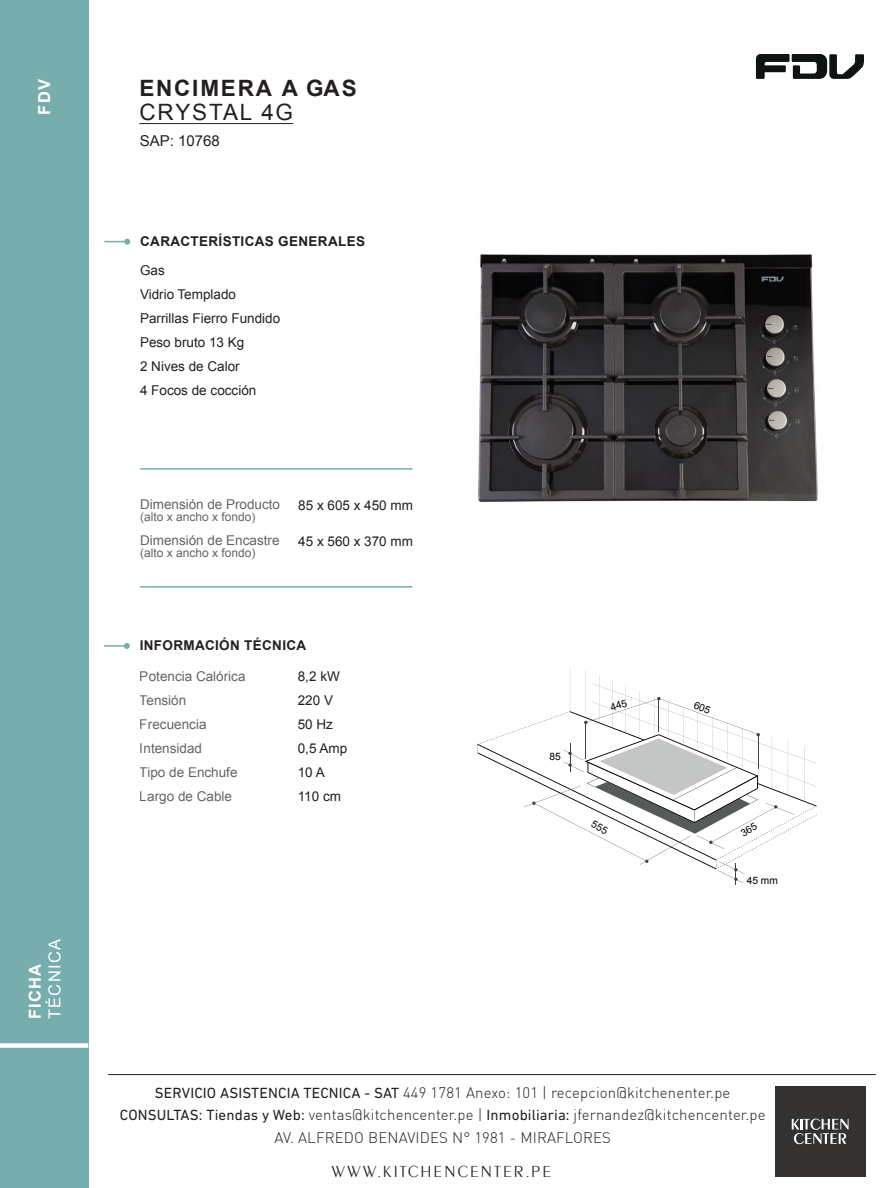
<style>
.page{position:relative;width:893px;height:1188px;background:#fff}
.page>*{position:absolute;margin:0;border:0;box-sizing:border-box;transform-origin:0 0}
.t1{font:700 22.5px/24px "Arial";letter-spacing:.08em;color:#231f20}
.t2{font:16.5px "Peignot D Ligh";letter-spacing:.15em;color:#231f20}
.t3{font:700 16.5px "Arial";letter-spacing:.08em;color:#fff}
.t4{font:16.5px "Arial";letter-spacing:.08em;color:#fff}
.t5{font:300 15px/21.5px "DIN";letter-spacing:.01em;color:#231f20;text-align:center}
.t6{font:15px "Arial";color:#231f20}
.t7{font:13.5px/24px "Arial";color:#231f20}
.t8{font:700 13.5px/28.7px "Arial";letter-spacing:.025em;color:#231f20}
.t9{font:12px "Arial";color:#231f20}
.t10{font:10.2px "Arial";color:#000001}
.s1{font-weight:400}
.s2{font-style:inherit}
.s3{font-family:"DIN Next LT Pro";font-weight:400}
</style>
<div class="page">
<div style="left:0;top:0;width:88px;height:1188px;background:#77adac"></div>
<div style="left:0;top:1043px;width:88px;height:5px;background:#fff"></div>
<svg style="left:756px;top:54px;width:108px;height:25px"></svg>
<svg style="left:105px;top:239px;width:25px;height:6px"></svg>
<hr style="left:140px;top:468px;width:272px;height:2px;background:#77adac">
<hr style="left:140px;top:586px;width:272px;height:2px;background:#77adac">
<hr style="left:104px;top:645px;width:23px;height:2px;background:#77adac">
<svg style="left:124px;top:643px;width:6px;height:6px"></svg>
<img style="left:478px;top:254px;width:340px;height:248px">
<hr style="left:108px;top:1074px;width:768px;height:1px;background:#231f20">
<div style="left:775px;top:1086px;width:91px;height:91px;background:#343230"></div>
<svg style="left:792px;top:1118px;width:57px;height:26px"></svg>
<hr style="left:139px;top:123px;width:154px;height:1px;background:#231f20">
<svg style="left:477px;top:666px;width:340px;height:219px"></svg>
<p class="t3" style="left:33px;top:115px;width:37px;rotate:-90deg">FDV</p>
<p class="t1" style="left:139px;top:76px;width:219px">ENCIMERA A GAS<br><span class="s1">CRYSTAL 4G</span></p>
<p class="t6" style="left:140px;top:131px;width:82px">SAP: 10<span class="s2">768</span></p>
<p class="t8" style="left:140px;top:227px;width:226px">CARACTERÍSTICAS GENERALES<br><span class="s1">Gas</span></p>
<p class="t7" style="left:140px;top:282px;width:142px">Vidrio Templado<br>Parrillas Fierro Fundido<br>Peso bruto 13 Kg<br>2 Nives de Calor<br>4 Focos de cocción</p>
<p class="t4" style="left:44px;top:1019px;width:82px;rotate:-90deg">TÉCNICA</p>
<p class="t3" style="left:24px;top:1019px;width:57px;rotate:-90deg">FICHA</p>
<p class="t7" style="left:140px;top:492px;width:142px">Dimensión de Producto</p>
<p class="t9" style="left:140px;top:509px;width:117px">(alto x ancho x fondo)</p>
<p class="t7" style="left:140px;top:528px;width:141px">Dimensión de Encastre</p>
<p class="t9" style="left:140px;top:545px;width:117px">(alto x ancho x fondo)</p>
<p class="t7" style="left:298px;top:493px;width:116px">85 x 605 x 450 mm</p>
<p class="t7" style="left:298px;top:529px;width:116px">45 x 560 x 370 mm</p>
<p class="t8" style="left:140px;top:632px;width:168px">INFORMACIÓN TÉCNICA</p>
<p class="t7" style="left:298px;top:665px;width:44px">8,2 kW</p>
<p class="t7" style="left:298px;top:689px;width:37px">220 V</p>
<p class="t7" style="left:298px;top:713px;width:37px">50 Hz</p>
<p class="t7" style="left:298px;top:737px;width:51px">0,5 Amp</p>
<p class="t7" style="left:298px;top:761px;width:29px">10 A</p>
<p class="t7" style="left:298px;top:785px;width:45px">110 cm</p>
<p class="t7" style="left:140px;top:665px;width:107px">Potencia Calórica<br>Tensión<br>Frecuencia<br>Intensidad<br>Tipo de Enchufe<br>Largo de Cable</p>
<p class="t10" style="left:549px;top:750px;width:13px">85</p>
<p class="t10" style="left:747px;top:874px;width:33px">45 mm</p>
<p class="t5" style="left:120px;top:1082px;width:647px"><span class="s3">SERVICIO ASISTENCIA TECNICA - SAT</span> 449 1781 Anexo: 101 | recepcion@kitchenenter.pe<br><span class="s3">CONSULTAS: Tiendas y Web:</span> ventas@kitchencenter.pe | <span class="s3">Inmobiliaria:</span> jfernandez@kitchencenter.pe</p>
<p class="t5" style="left:274px;top:1127px;width:338px">AV. ALFREDO BENAVIDES N° 1981 - MIRAFLORES</p>
<p class="t2" style="left:332px;top:1162px;width:221px">WWW.KITCHENCENTER.PE</p>
</div>
